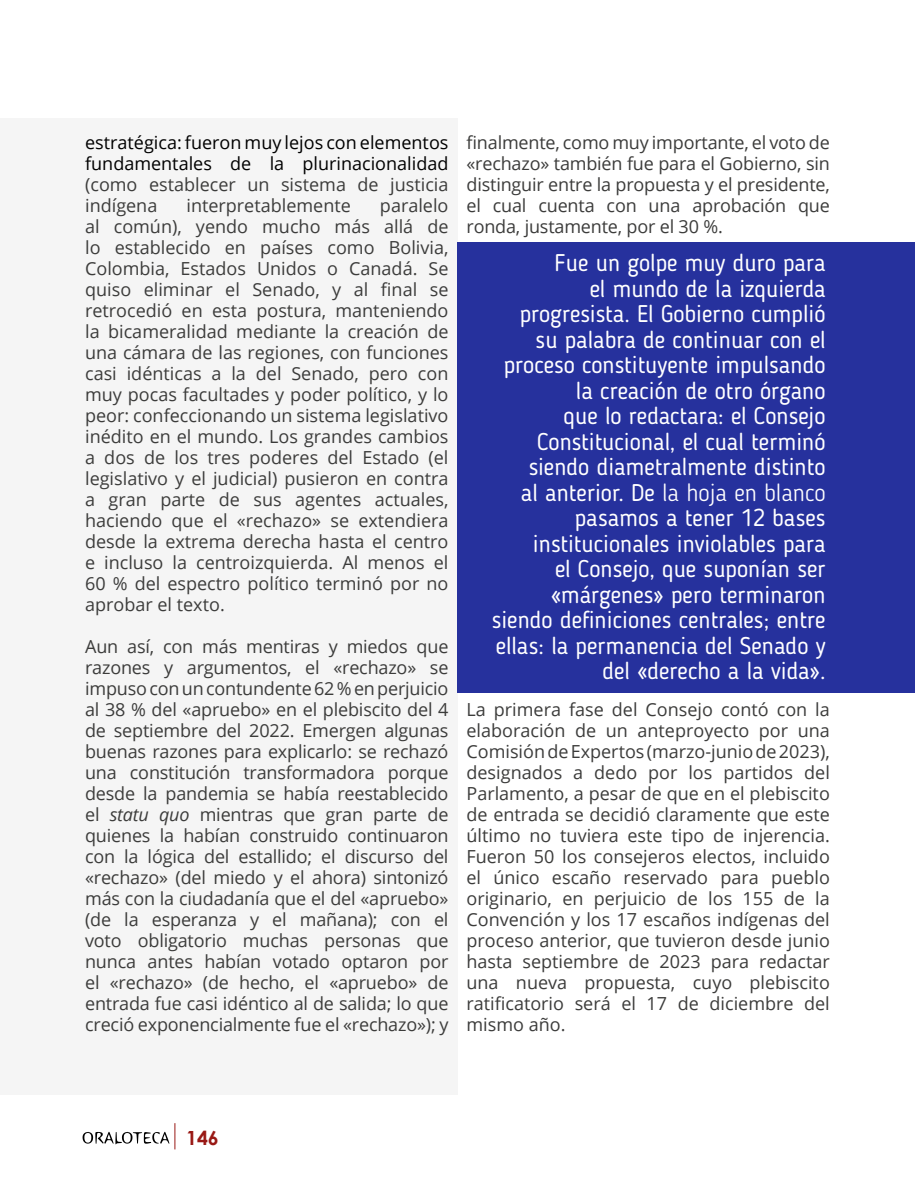
<style>
.page{position:relative;width:915px;height:1191px;background:#fff}
.page>*{position:absolute;margin:0;border:0;box-sizing:border-box;transform-origin:0 0}
.t1{font:24px/25.5px "Blogger Sans";color:#fff;text-align:right}
.t2{font:700 19.5px "Century Gothic";color:#991915}
.t3{font:18px/21px "Open Sans";color:#3c3c3b;text-align:justify}
.t4{font:18px/21px "Open Sans";color:#000}
.s1{font-style:italic}
.s2{font-weight:300}
</style>
<div class="page">
<svg style="left:82px;top:1123px;width:93px;height:26px"></svg>
<div style="left:0;top:118px;width:457px;height:976px;background:#f5f5f5"></div>
<div style="left:457px;top:242px;width:457px;height:450px;background:#26319d"></div>
<p class="t4" style="left:85px;top:131px;width:365px">estratégica: fueron muy lejos con elementos fundamentales de la plurinacionalidad</p>
<p class="t3" style="left:85px;top:173px;width:365px">(como establecer un sistema de justicia indígena</p>
<p class="t3" style="left:85px;top:194px;width:365px;text-indent:295px">paralelo al común), yendo mucho más allá de lo establecido en países como Bolivia, Colombia, Estados Unidos o Canadá. Se quiso eliminar el Senado, y al final se retrocedió en esta postura, manteniendo la bicameralidad mediante la creación de una cámara de las regiones, con funciones casi idénticas a la del Senado, pero con muy pocas facultades y poder político, y lo peor: confeccionando un sistema legislativo inédito en el mundo. Los grandes cambios a dos de los tres poderes del Estado (el legislativo y el judicial) pusieron en contra a gran parte de sus agentes actuales, haciendo que el «rechazo» se extendiera desde la extrema derecha hasta el centro e incluso la centroizquierda. Al menos el 60 % del espectro político terminó por no aprobar el texto.</p>
<p class="t3" style="left:85px;top:635px;width:365px">Aun así, con más mentiras y miedos que razones y argumentos, el «rechazo» se impuso con un contundente 62 % en perjuicio al 38 % del «apruebo» en el plebiscito del 4 de septiembre del 2022. Emergen algunas buenas razones para explicarlo: se rechazó una constitución transformadora porque desde la pandemia se había reestablecido el <span class="s1">statu quo</span> mientras que gran parte de quienes la habían construido continuaron con la lógica del estallido; el discurso del «rechazo» (del miedo y el ahora) sintonizó más con la ciudadanía que el del «apruebo» (de la esperanza y el mañana); con el voto obligatorio muchas personas que nunca antes habían votado optaron por el «rechazo» (de hecho, el «apruebo» de entrada fue casi idéntico al de salida; lo que creció exponencialmente fue el «rechazo»); y</p>
<p class="t3" style="left:186px;top:194px;width:166px">interpretablemente</p>
<p class="t3" style="left:466px;top:132px;width:365px">finalmente, como muy importante, el voto de «rechazo» también fue para el Gobierno, sin distinguir entre la propuesta y el presidente, el cual cuenta con una aprobación que ronda, justamente, por el 30 %.</p>
<p class="t1" style="left:492px;top:250px;width:335px">Fue un golpe muy duro para<br>el mundo de la izquierda progresista. El Gobierno cumplió su palabra de continuar con el proceso constituyente impulsando la creación de otro órgano<br>que lo redactara: el Consejo<br>Constitucional, el cual terminó siendo diametralmente distinto<br>al anterior. De <span class="s2">la hoja en blanco </span>pasamos a tener 12 bases institucionales inviolables para<br>el Consejo, que suponían ser «márgenes» pero terminaron siendo definiciones centrales; entre ellas: la permanencia del Senado y del «derecho a la vida».</p>
<p class="t3" style="left:466px;top:698px;width:365px">La primera fase del Consejo contó con la elaboración de un anteproyecto por una Comisión de Expertos (marzo-junio de 2023), designados a dedo por los partidos del Parlamento, a pesar de que en el plebiscito de entrada se decidió claramente que este último no tuviera este tipo de injerencia.<br>Fueron 50 los consejeros electos, incluido el único escaño reservado para pueblo originario, en perjuicio de los 155 de la Convención y los 17 escaños indígenas del proceso anterior, que tuvieron desde junio hasta septiembre de 2023 para redactar una nueva propuesta, cuyo plebiscito ratificatorio será el 17 de diciembre del mismo año.</p>
<p class="t2" style="left:186px;top:1123px;width:34px">146</p>
</div>
